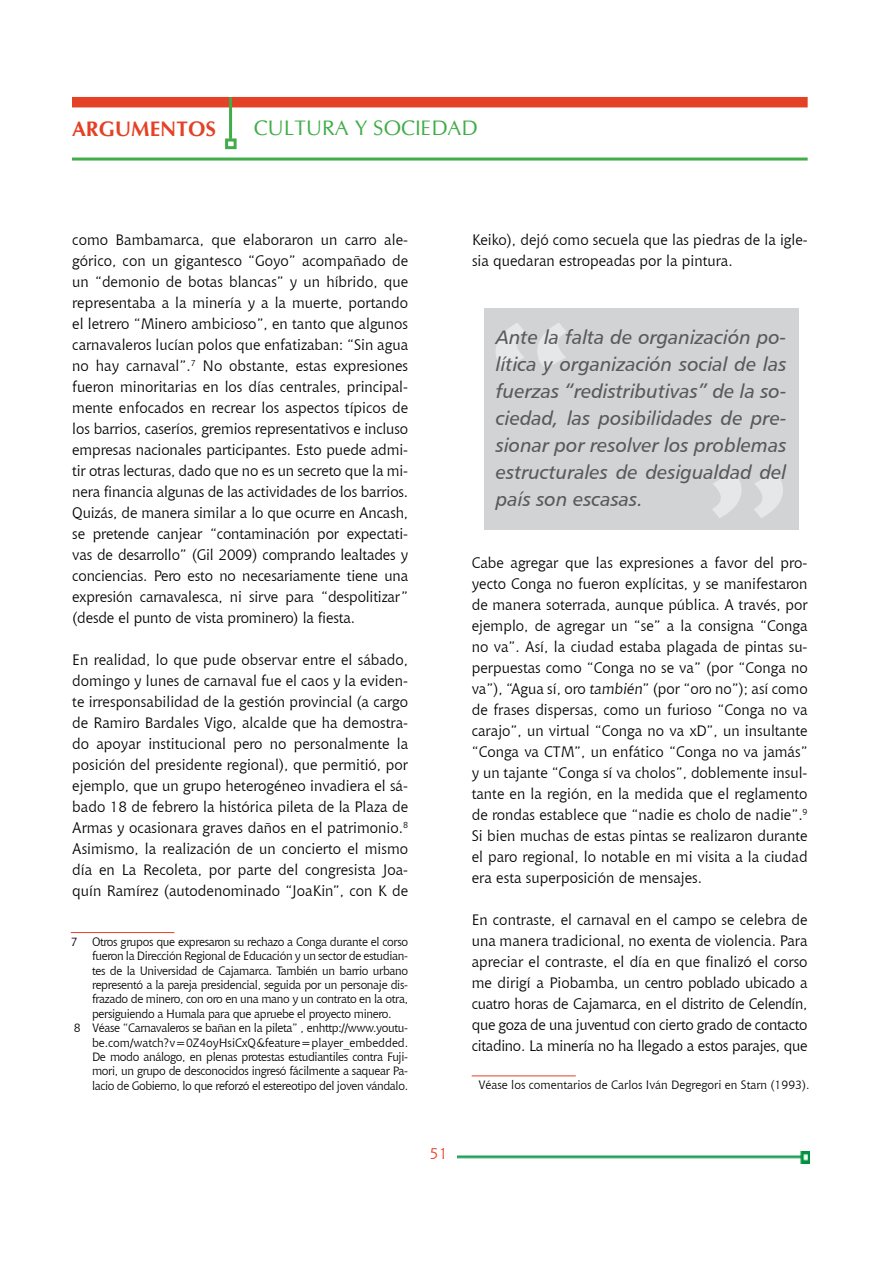
<style>
.page{position:relative;width:893px;height:1263px;background:#fff}
.page>*{position:absolute;margin:0;border:0;box-sizing:border-box;transform-origin:0 0}
.t1{font:229.95px "Chianti BT";color:#e6e7e8}
.t2{font:21px "CG Omega";color:#41ad49}
.t3{font:700 21px "CG Omega";color:#e44126}
.t4{font:19.5px/27px "Humanist 777 BT Italic B";color:#58595b;text-align:justify}
.t5{font:15.75px "Chianti BT";color:#e44126}
.t6{font:15px/21px "Chianti BT";color:#000;text-align:justify}
.t7{font:12px "Chianti BT";letter-spacing:-.03em;color:#000}
.t8{font:12px "Chianti BT";color:#000}
.t9{font:12px "Chianti BT";letter-spacing:-.005em;color:#000}
</style>
<div class="page">
<img style="left:457px;top:1151px;width:353px;height:12px">
<div style="left:72px;top:97px;width:736px;height:10px;background:#e44126"></div>
<hr style="left:229px;top:97px;width:3px;height:42px;background:#41ad49">
<div style="left:225px;top:138px;width:12px;height:11px;border:3px solid #41ad49"></div>
<hr style="left:72px;top:158px;width:736px;height:3px;background:#41ad49">
<div style="left:484px;top:308px;width:314px;height:221px;background:#d1d3d4"></div>
<svg style="left:496px;top:323px;width:70px;height:45px"></svg>
<svg style="left:712px;top:472px;width:71px;height:46px"></svg>
<hr style="left:71px;top:932px;width:103px;height:1px;background:#e44126">
<hr style="left:472px;top:1075px;width:104px;height:1px;background:#e44126">
<h2 class="t3" style="left:72px;top:116px;width:146px">ARGUMENTOS</h2>
<h2 class="t2" style="left:254px;top:115px;width:223px">CULTURA Y SOCIEDAD</h2>
<p class="t6" style="left:72px;top:229px;width:337px">como Bambamarca, que elaboraron un carro ale&shy;górico, con un gigantesco “Goyo” acompañado de un “demonio de botas blancas” y un híbrido, que representaba a la minería y a la muerte, portando el letrero “Minero ambicioso”, en tanto que algunos carnavaleros lucían polos que enfatizaban: “Sin agua no hay carnaval”.<sup>7</sup> No obstante, estas expresiones fueron minoritarias en los días centrales, principal&shy;mente enfocados en recrear los aspectos típicos de los barrios, caseríos, gremios representativos e incluso empresas nacionales participantes. Esto puede admi&shy;tir otras lecturas, dado que no es un secreto que la mi&shy;nera financia algunas de las actividades de los barrios.<br>Quizás, de manera similar a lo que ocurre en Ancash, se pretende canjear “contaminación por expectati&shy;vas de desarrollo” (Gil 2009) comprando lealtades y conciencias. Pero esto no necesariamente tiene una expresión carnavalesca, ni sirve para “despolitizar” (desde el punto de vista prominero) la fiesta.</p>
<p class="t6" style="left:72px;top:649px;width:337px">En realidad, lo que pude observar entre el sábado, domingo y lunes de carnaval fue el caos y la eviden&shy;te irresponsabilidad de la gestión provincial (a cargo de Ramiro Bardales Vigo, alcalde que ha demostra&shy;do apoyar institucional pero no personalmente la posición del presidente regional), que permitió, por ejemplo, que un grupo heterogéneo invadiera el sá&shy;bado 18 de febrero la histórica pileta de la Plaza de Armas y ocasionara graves daños en el patrimonio.<sup>8<br></sup>Asimismo, la realización de un concierto el mismo día en La Recoleta, por parte del congresista Joa&shy;quín Ramírez (autodenominado “JoaKin”, con K de</p>
<p class="t7" style="left:71px;top:933px;width:339px">7 Otros grupos que expresaron su rechazo a Conga durante el corso</p>
<p class="t7" style="left:92px;top:948px;width:318px">fueron la Dirección Regional de Educación y un sector de estudian-</p>
<p class="t7" style="left:92px;top:962px;width:318px">tes de la Universidad de Cajamarca. También un barrio urbano</p>
<p class="t7" style="left:92px;top:976px;width:318px">representó a la pareja presidencial, seguida por un personaje dis-</p>
<p class="t7" style="left:92px;top:991px;width:318px">frazado de minero, con oro en una mano y un contrato en la otra,</p>
<p class="t7" style="left:92px;top:1005px;width:301px">persiguiendo a Humala para que apruebe el proyecto minero.</p>
<p class="t7" style="left:74px;top:1020px;width:336px">8 Véase “Carnavaleros se bañan en la pileta” , enhttp://www.youtu-</p>
<p class="t9" style="left:92px;top:1034px;width:318px">be.com/watch?v=0Z4oyHsiCxQ&amp;feature=player_embedded.</p>
<p class="t7" style="left:92px;top:1048px;width:318px">De modo análogo, en plenas protestas estudiantiles contra Fuji-</p>
<p class="t7" style="left:92px;top:1063px;width:318px">mori, un grupo de desconocidos ingresó fácilmente a saquear Pa-</p>
<p class="t7" style="left:92px;top:1077px;width:318px">lacio de Gobierno, lo que reforzó el estereotipo del joven vándalo.</p>
<p class="t5" style="left:430px;top:1142px;width:20px">51</p>
<p class="t6" style="left:472px;top:229px;width:337px">Keiko), dejó como secuela que las piedras de la igle&shy;sia quedaran estropeadas por la pintura.</p>
<h1 class="t1" style="left:475px;top:253px;width:111px">“</h1>
<h3 class="t4" style="left:496px;top:323px;width:292px">Ante la falta de organización po&shy;lítica y organización social de las fuerzas “redistributivas” de la so&shy;ciedad, las posibilidades de pre&shy;sionar por resolver los problemas estructurales de desigualdad del país son escasas.</h3>
<h1 class="t1" style="left:693px;top:403px;width:111px">”</h1>
<p class="t6" style="left:472px;top:551px;width:337px">Cabe agregar que las expresiones a favor del pro&shy;yecto Conga no fueron explícitas, y se manifestaron de manera soterrada, aunque pública. A través, por ejemplo, de agregar un “se” a la consigna “Conga no va”. Así, la ciudad estaba plagada de pintas su&shy;perpuestas como “Conga no se va” (por “Conga no va”), “Agua sí, oro también” (por “oro no”); así como de frases dispersas, como un furioso “Conga no va carajo”, un virtual “Conga no va xD”, un insultante “Conga va CTM”, un enfático “Conga no va jamás” y un tajante “Conga sí va cholos”, doblemente insul&shy;tante en la región, en la medida que el reglamento de rondas establece que “nadie es cholo de nadie”.<sup>9<br></sup>Si bien muchas de estas pintas se realizaron durante el paro regional, lo notable en mi visita a la ciudad era esta superposición de mensajes.</p>
<p class="t6" style="left:472px;top:908px;width:337px">En contraste, el carnaval en el campo se celebra de una manera tradicional, no exenta de violencia. Para apreciar el contraste, el día en que finalizó el corso me dirigí a Piobamba, un centro poblado ubicado a cuatro horas de Cajamarca, en el distrito de Celendín, que goza de una juventud con cierto grado de contacto citadino. La minería no ha llegado a estos parajes, que</p>
<p class="t8" style="left:478px;top:1077px;width:333px">Véase los comentarios de Carlos Iván Degregori en Starn (1993).</p>
</div>
